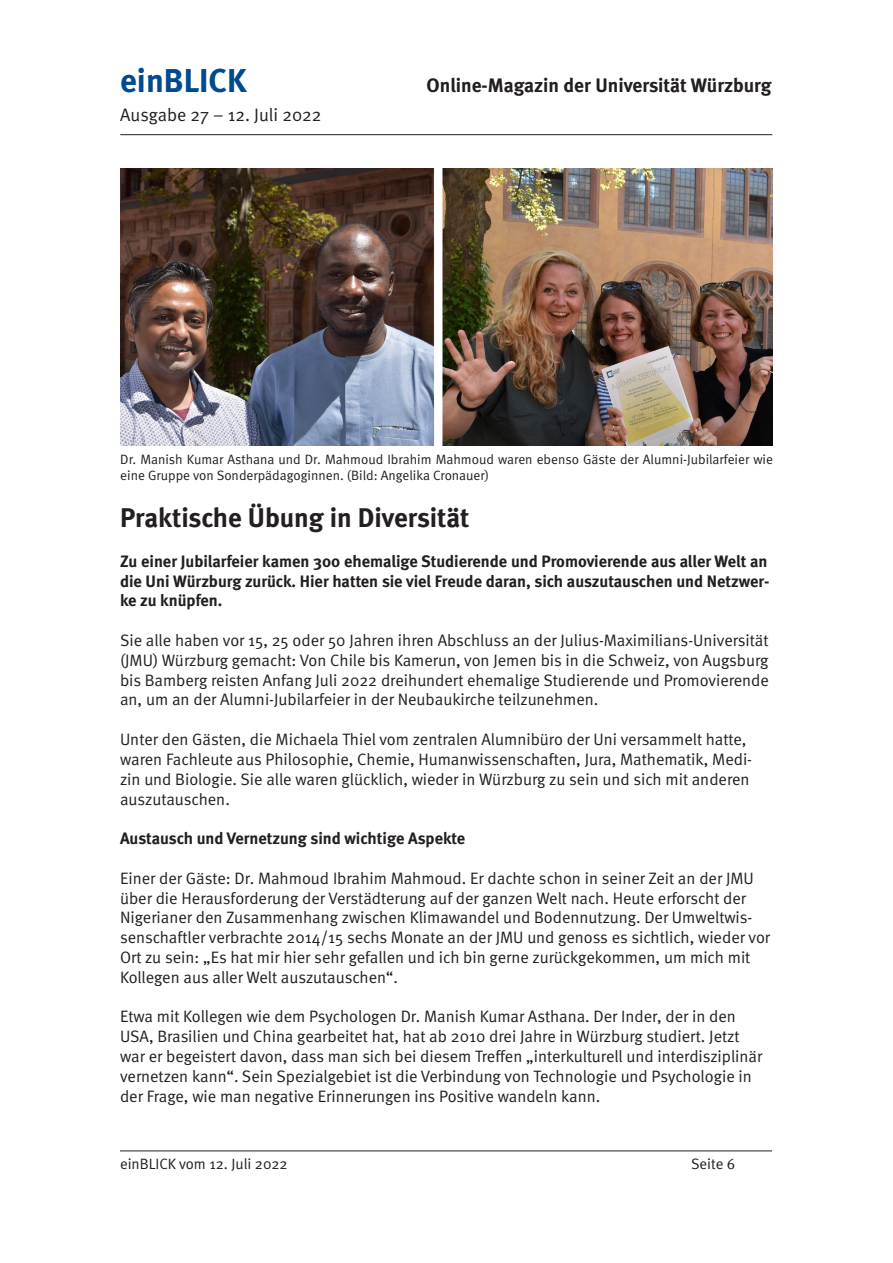
<style>
.page{position:relative;width:893px;height:1263px;background:#fff}
.page>*{position:absolute;margin:0;border:0;box-sizing:border-box;transform-origin:0 0}
.t1{font:700 33px "Meta";color:#014990}
.t2{font:700 27px "Meta";color:#231f20}
.t3{font:700 19.5px "Meta";color:#231f20}
.t4{font:18px "Meta Normal";color:#231f20}
.t5{font:16.5px/19.8px "Meta Normal";color:#231f20}
.t6{font:700 16.5px/19.8px "Meta";color:#231f20}
.t7{font:15px "Meta Normal";color:#231f20}
.t8{font:13.5px/16.2px "Meta Normal";color:#231f20}
</style>
<div class="page">
<hr style="left:120px;top:134px;width:652px;height:1px;background:#231f20">
<hr style="left:120px;top:1150px;width:652px;height:1px;background:#231f20">
<img style="left:120px;top:169px;width:653px;height:276px">
<h1 class="t1" style="left:120px;top:61px;width:128px">einBLICK</h1>
<p class="t3" style="left:427px;top:74px;width:346px">Online-Magazin der Universität Würzburg</p>
<p class="t4" style="left:120px;top:105px;width:203px">Ausgabe 27 – 12. Juli 2022</p>
<p class="t8" style="left:120px;top:451px;width:654px">Dr. Manish Kumar Asthana und Dr. Mahmoud Ibrahim Mahmoud waren ebenso Gäste der Alumni-Jubilarfeier wie eine Gruppe von Sonderpädagoginnen. (Bild: Angelika Cronauer)</p>
<h2 class="t2" style="left:120px;top:502px;width:351px">Praktische Übung in Diversität</h2>
<p class="t6" style="left:120px;top:551px;width:651px">Zu einer Jubilarfeier kamen 300 ehemalige Studierende und Promovierende aus aller Welt an die Uni Würzburg zurück. Hier hatten sie viel Freude daran, sich auszutauschen und Netzwer&shy;ke zu knüpfen.</p>
<p class="t5" style="left:120px;top:630px;width:650px;text-align:justify">Sie alle haben vor 15, 25 oder 50 Jahren ihren Abschluss an der Julius-Maximilians-Universität (JMU) Würzburg gemacht: Von Chile bis Kamerun, von Jemen bis in die Schweiz, von Augsburg bis Bamberg reisten Anfang Juli 2022 dreihundert ehemalige Studierende und Promovierende an, um an der Alumni-Jubilarfeier in der Neubaukirche teilzunehmen.</p>
<p class="t5" style="left:120px;top:729px;width:634px">Unter den Gästen, die Michaela Thiel vom zentralen Alumnibüro der Uni versammelt hatte, waren Fachleute aus Philosophie, Chemie, Humanwissenschaften, Jura, Mathematik, Medi&shy;zin und Biologie. Sie alle waren glücklich, wieder in Würzburg zu sein und sich mit anderen auszutauschen.</p>
<p class="t6" style="left:120px;top:828px;width:347px">Austausch und Vernetzung sind wichtige Aspekte</p>
<p class="t5" style="left:120px;top:868px;width:652px">Einer der Gäste: Dr. Mahmoud Ibrahim Mahmoud. Er dachte schon in seiner Zeit an der JMU über die Herausforderung der Verstädterung auf der ganzen Welt nach. Heute erforscht der Nigerianer den Zusammenhang zwischen Klimawandel und Bodennutzung. Der Umweltwis&shy;senschaftler verbrachte 2014/15 sechs Monate an der JMU und genoss es sichtlich, wieder vor Ort zu sein: „Es hat mir hier sehr gefallen und ich bin gerne zurückgekommen, um mich mit Kollegen aus aller Welt auszutauschen“.</p>
<p class="t5" style="left:120px;top:1006px;width:644px">Etwa mit Kollegen wie dem Psychologen Dr. Manish Kumar Asthana. Der Inder, der in den USA, Brasilien und China gearbeitet hat, hat ab 2010 drei Jahre in Würzburg studiert. Jetzt war er begeistert davon, dass man sich bei diesem Treffen „interkulturell und interdisziplinär vernetzen kann“. Sein Spezialgebiet ist die Verbindung von Technologie und Psychologie in der Frage, wie man negative Erinnerungen ins Positive wandeln kann.</p>
<p class="t7" style="left:120px;top:1155px;width:169px">einBLICK vom 12. Juli 2022</p>
<p class="t7" style="left:691px;top:1155px;width:46px">Seite 6</p>
</div>
